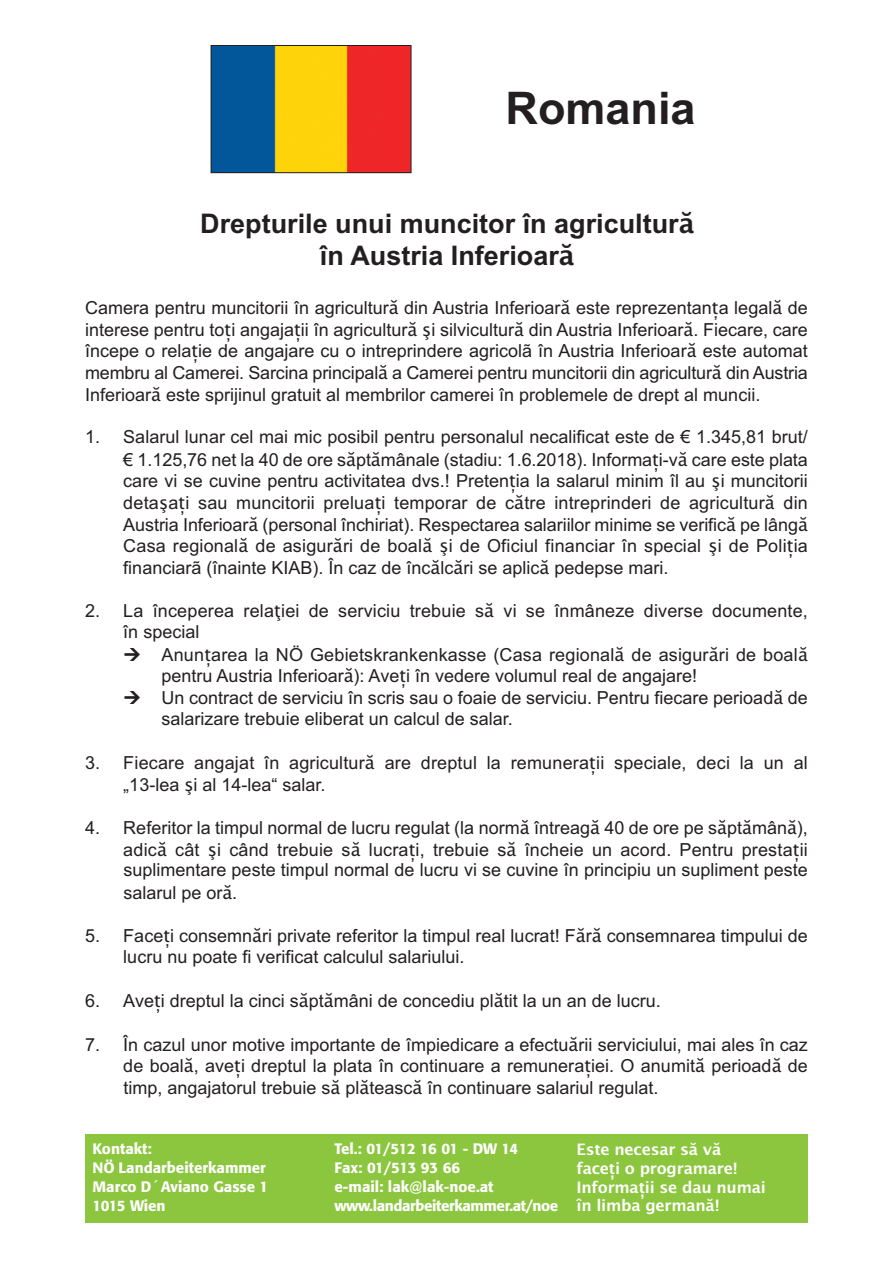
<style>
.page{position:relative;width:893px;height:1263px;background:#fff}
.page>*{position:absolute;margin:0;border:0;box-sizing:border-box;transform-origin:0 0}
.t1{font:700 45px "Arial";color:#231f20}
.t2{font:700 27px/32.5px "Arial";color:#231f20;text-align:center}
.t3{font:18px/21.8px "Arial";color:#231f20;text-align:justify}
.t4{font:700 15.75px/18.9px "Lucida Grande";letter-spacing:-.015em;color:#fff}
.t5{font:500 15px/18.9px "Formata";letter-spacing:-.025em;color:#fff}
.t6{font:500 15px/18.9px "Formata";color:#fff}
.s1{font-family:"Lucida Grande"}
.s2{font-family:"Lucida Grande";font-weight:400}
</style>
<div class="page">
<img style="left:213px;top:47px;width:196px;height:124px">
<div style="left:211px;top:45px;width:200px;height:128px;border:1px solid #231f20"></div>
<div style="left:85px;top:1135px;width:723px;height:88px;background:#8bc63e"></div>
<h1 class="t1" style="left:506px;top:82px;width:192px">Romania</h1>
<h2 class="t2" style="left:200px;top:207px;width:496px">Drepturile unui muncitor în agricultur<span class="s1">ă </span>în Austria Inferioar<span class="s1">ă</span></h2>
<p class="t3" style="left:85px;top:297px;width:724px">Camera pentru muncitorii în agricultur<span class="s1">ă</span> din Austria Inferioar<span class="s1">ă</span> este reprezentan<span class="s1">ț</span>a legal<span class="s1">ă</span> de interese pentru to<span class="s1">ț</span>i angaja<span class="s1">ț</span>ii în agricultur<span class="s1">ă ş</span>i silvicultur<span class="s1">ă</span> din Austria Inferioar<span class="s1">ă</span>. Fiecare, care începe o rela<span class="s1">ț</span>ie de angajare cu o intreprindere agricolã în Austria Inferioar<span class="s1">ă</span> este automat membru al Camerei. Sarcina principal<span class="s1">ă</span> a Camerei pentru muncitorii din agricultur<span class="s1">ă</span> din Austria Inferioar<span class="s1">ă</span> este sprijinul gratuit al membrilor camerei în problemele de drept al muncii.</p>
<p class="t3" style="left:123px;top:426px;width:686px;text-indent:-38px">1. Salarul lunar cel mai mic posibil pentru personalul necalificat este de € 1.345,81 brut/ € 1.125,76 net la 40 de ore s<span class="s1">ă</span>pt<span class="s1">ă</span>mânale (stadiu: 1.6.2018). Informa<span class="s1">ț</span>i-v<span class="s1">ă</span> care este plata care vi se cuvine pentru activitatea dvs.! Preten<span class="s1">ț</span>ia la salarul minim îl au <span class="s1">ş</span>i muncitorii deta<span class="s1">ş</span>a<span class="s1">ț</span>i sau muncitorii prelua<span class="s1">ț</span>i temporar de c<span class="s1">ă</span>tre intreprinderi de agricultur<span class="s1">ă</span> din Austria Inferioar<span class="s1">ă</span> (personal închiriat). Respectarea salariilor minime se verific<span class="s1">ă</span> pe lâng<span class="s1">ă </span>Casa regional<span class="s1">ă</span> de asigur<span class="s1">ă</span>ri de boal<span class="s1">ă ş</span>i de Oficiul financiar în special <span class="s1">ş</span>i de Poli<span class="s1">ț</span>ia financiarã (înainte KIAB). În caz de înc<span class="s1">ă</span>lc<span class="s1">ă</span>ri se aplic<span class="s1">ă</span> pedepse mari.</p>
<p class="t3" style="left:123px;top:601px;width:686px;line-height:20.7px;text-indent:-38px">2. La începerea rela<span class="s1">ţ</span>iei de serviciu trebuie s<span class="s1">ă</span> vi se înmâneze diverse documente, în special</p>
<p class="t3" style="left:162px;top:644px;width:648px;line-height:21.3px;text-align:left">Anun<span class="s1">ț</span>area la NÖ Gebietskrankenkasse (Casa regional<span class="s1">ă</span> de asigur<span class="s1">ă</span>ri de boal<span class="s1">ă </span>pentru Austria Inferioar<span class="s1">ă</span>): Ave<span class="s1">ț</span>i în vedere volumul real de angajare!<br>Un contract de serviciu în scris sau o foaie de serviciu. Pentru fiecare perioad<span class="s1">ă</span> de salarizare trebuie eliberat un calcul de salar.</p>
<p class="t3" style="left:123px;top:752px;width:686px;text-indent:-38px">3. Fiecare angajat în agricultur<span class="s1">ă</span> are dreptul la remunera<span class="s1">ț</span>ii speciale, deci la un al „13-lea <span class="s1">ş</span>i al 14-lea“ salar.</p>
<p class="t3" style="left:123px;top:817px;width:686px;line-height:21.1px;text-indent:-38px">4. Referitor la timpul normal de lucru regulat (la norm<span class="s1">ă</span> întreag<span class="s1">ă</span> 40 de ore pe s<span class="s1">ă</span>pt<span class="s1">ă</span>mân<span class="s1">ă</span>), adic<span class="s1">ă</span> cât <span class="s1">ş</span>i când trebuie s<span class="s1">ă</span> lucra<span class="s1">ț</span>i, trebuie s<span class="s1">ă</span> încheie un acord. Pentru presta<span class="s1">ț</span>ii suplimentare peste timpul normal de lucru vi se cuvine în principiu un supliment peste</p>
<p class="t3" style="left:123px;top:882px;width:115px">salarul pe or<span class="s1">ă</span>.</p>
<p class="t3" style="left:123px;top:926px;width:686px;line-height:20.7px;text-indent:-38px">5. Face<span class="s1">ț</span>i consemn<span class="s1">ă</span>ri private referitor la timpul real lucrat! F<span class="s1">ă</span>r<span class="s1">ă</span> consemnarea timpului de lucru nu poate fi verificat calculul salariului.</p>
<p class="t3" style="left:85px;top:990px;width:577px">6. Ave<span class="s1">ț</span>i dreptul la cinci s<span class="s1">ă</span>pt<span class="s1">ă</span>mâni de concediu pl<span class="s1">ă</span>tit la un an de lucru.</p>
<p class="t3" style="left:123px;top:1033px;width:686px;text-indent:-38px">7. În cazul unor motive importante de împiedicare a efectu<span class="s1">ă</span>rii serviciului, mai ales în caz de boal<span class="s1">ă</span>, ave<span class="s1">ț</span>i dreptul la plata în continuare a remunera<span class="s1">ț</span>iei. O anumit<span class="s1">ă</span> perioad<span class="s1">ă</span> de timp, angajatorul trebuie s<span class="s1">ă</span> pl<span class="s1">ă</span>teasc<span class="s1">ă</span> în continuare salariul regulat.</p>
<p class="t6" style="left:93px;top:1141px;width:177px">Kontakt:<br>NÖ Landarbeiterkammer<br>Marco D<span class="s2">´</span>Aviano Gasse 1<br>1015 Wien</p>
<p class="t5" style="left:334px;top:1141px;width:225px">Tel.: 01/512 16 01 - DW 14<br>Fax: 01/513 93 66<br>e-mail: lak@lak-noe.at www.landarbeiterkammer.at/noe</p>
<p class="t4" style="left:576px;top:1140px;width:191px">Este necesar să vă faceți o programare!<br>Informații se dau numai în limba germană!</p>
</div>
